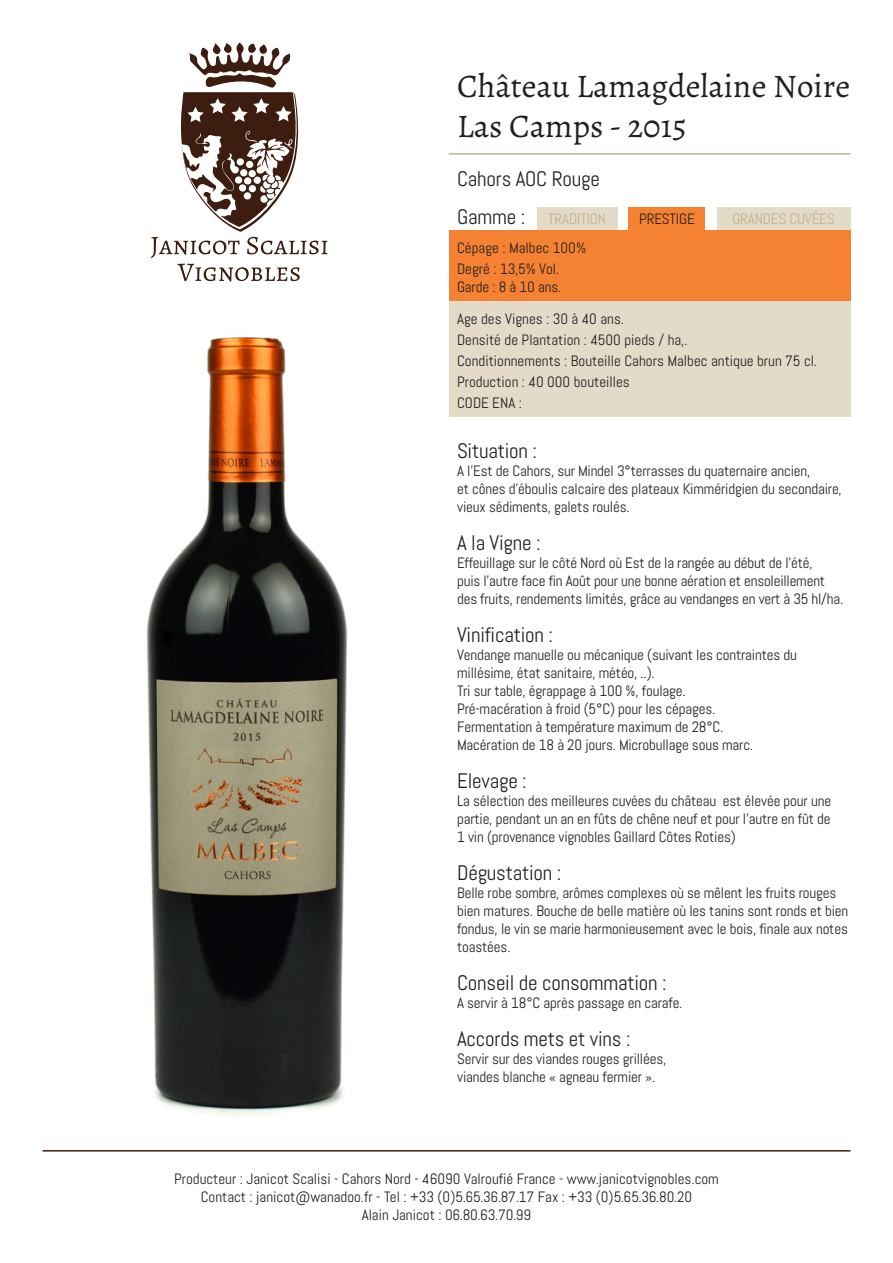
<style>
.page{position:relative;width:893px;height:1263px;background:#fff}
.page>*{position:absolute;margin:0;border:0;box-sizing:border-box;transform-origin:0 0}
.t1{font:33px/39.6px "Alegreya";color:#231f20}
.t2{font:21px/38px "Abel";letter-spacing:-.01em;color:#231f20}
.t3{font:15px/18px "Abel";letter-spacing:-.01em;color:#231f20}
.t4{font:15px "Abel";letter-spacing:-.01em;color:#c3b28a}
</style>
<div class="page">
<img style="left:146px;top:337px;width:202px;height:779px">
<hr style="left:43px;top:1150px;width:807px;height:1px;background:#3d1d0f">
<div style="left:449px;top:301px;width:401px;height:116px;background:#e3dbc8"></div>
<div style="left:449px;top:230px;width:401px;height:71px;background:#f48232"></div>
<hr style="left:449px;top:153px;width:401px;height:2px;background:#c3b28a">
<div style="left:537px;top:207px;width:80px;height:23px;background:#e3dbc8"></div>
<div style="left:629px;top:207px;width:76px;height:23px;background:#f48232"></div>
<div style="left:716px;top:207px;width:134px;height:23px;background:#e3dbc8"></div>
<svg style="left:178px;top:264px;width:122px;height:18px"></svg>
<svg style="left:151px;top:43px;width:176px;height:215px"></svg>
<h1 class="t1" style="left:457px;top:67px;width:395px">Château Lamagdelaine Noire<br>Las Camps - 2015</h1>
<h2 class="t2" style="left:457px;top:160px;width:144px">Cahors AOC Rouge<br>Gamme :</h2>
<p class="t4" style="left:548px;top:209px;width:59px">TRADITION</p>
<p class="t3" style="left:639px;top:210px;width:57px">PRESTIGE</p>
<p class="t4" style="left:732px;top:209px;width:104px">GRANDES CUVÉES</p>
<p class="t3" style="left:457px;top:238px;width:130px;line-height:21px">Cépage : Malbec 100%<br>Degré : 13,5% Vol.</p>
<p class="t3" style="left:457px;top:278px;width:106px">Garde : 8 à 10 ans.</p>
<p class="t3" style="left:457px;top:308px;width:361px;line-height:21px">Age des Vignes : 30 à 40 ans.<br>Densité de Plantation : 4500 pieds / ha,.<br>Conditionnements : Bouteille Cahors Malbec antique brun 75 cl.<br>Production : 40 000 bouteilles<br>CODE ENA :</p>
<h2 class="t2" style="left:457px;top:432px;width:81px">Situation :</h2>
<p class="t3" style="left:457px;top:462px;width:386px">A l’Est de Cahors, sur Mindel 3°terrasses du quaternaire ancien,<br>et cônes d’éboulis calcaire des plateaux Kimméridgien du secondaire, vieux sédiments, galets roulés.</p>
<h2 class="t2" style="left:457px;top:524px;width:85px">A la Vigne :</h2>
<p class="t3" style="left:457px;top:554px;width:388px">Effeuillage sur le côté Nord où Est de la rangée au début de l’été,<br>puis l’autre face fin Août pour une bonne aération et ensoleillement des fruits, rendements limités, grâce au vendanges en vert à 35 hl/ha.</p>
<h2 class="t2" style="left:457px;top:616px;width:97px">Vinification :</h2>
<p class="t3" style="left:457px;top:646px;width:341px">Vendange manuelle ou mécanique (suivant les contraintes du millésime, état sanitaire, météo, ..).<br>Tri sur table, égrappage à 100 %, foulage.<br>Pré-macération à froid (5°C) pour les cépages.<br>Fermentation à température maximum de 28°C.<br>Macération de 18 à 20 jours. Microbullage sous marc.</p>
<h2 class="t2" style="left:457px;top:762px;width:71px">Elevage :</h2>
<p class="t3" style="left:457px;top:792px;width:376px;text-align:justify">La sélection des meilleures cuvées du château est élevée pour une partie, pendant un an en fûts de chêne neuf et pour l’autre en fût de 1 vin (provenance vignobles Gaillard Côtes Roties)</p>
<h2 class="t2" style="left:457px;top:854px;width:106px">Dégustation :</h2>
<p class="t3" style="left:457px;top:884px;width:393px">Belle robe sombre, arômes complexes où se mêlent les fruits rouges bien matures. Bouche de belle matière où les tanins sont ronds et bien fondus, le vin se marie harmonieusement avec le bois, finale aux notes toastées.</p>
<h2 class="t2" style="left:457px;top:964px;width:211px">Conseil de consommation :</h2>
<p class="t3" style="left:457px;top:994px;width:227px">A servir à 18°C après passage en carafe.</p>
<h2 class="t2" style="left:457px;top:1020px;width:175px">Accords mets et vins :</h2>
<p class="t3" style="left:457px;top:1050px;width:211px">Servir sur des viandes rouges grillées, viandes blanche « agneau fermier ».</p>
<p class="t3" style="left:174px;top:1170px;width:546px;text-align:center">Producteur : Janicot Scalisi - Cahors Nord - 46090 Valroufié France - www.janicotvignobles.com<br>Contact : janicot@wanadoo.fr - Tel : +33 (0)5.65.36.87.17 Fax : +33 (0)5.65.36.80.20<br>Alain Janicot : 06.80.63.70.99</p>
</div>
